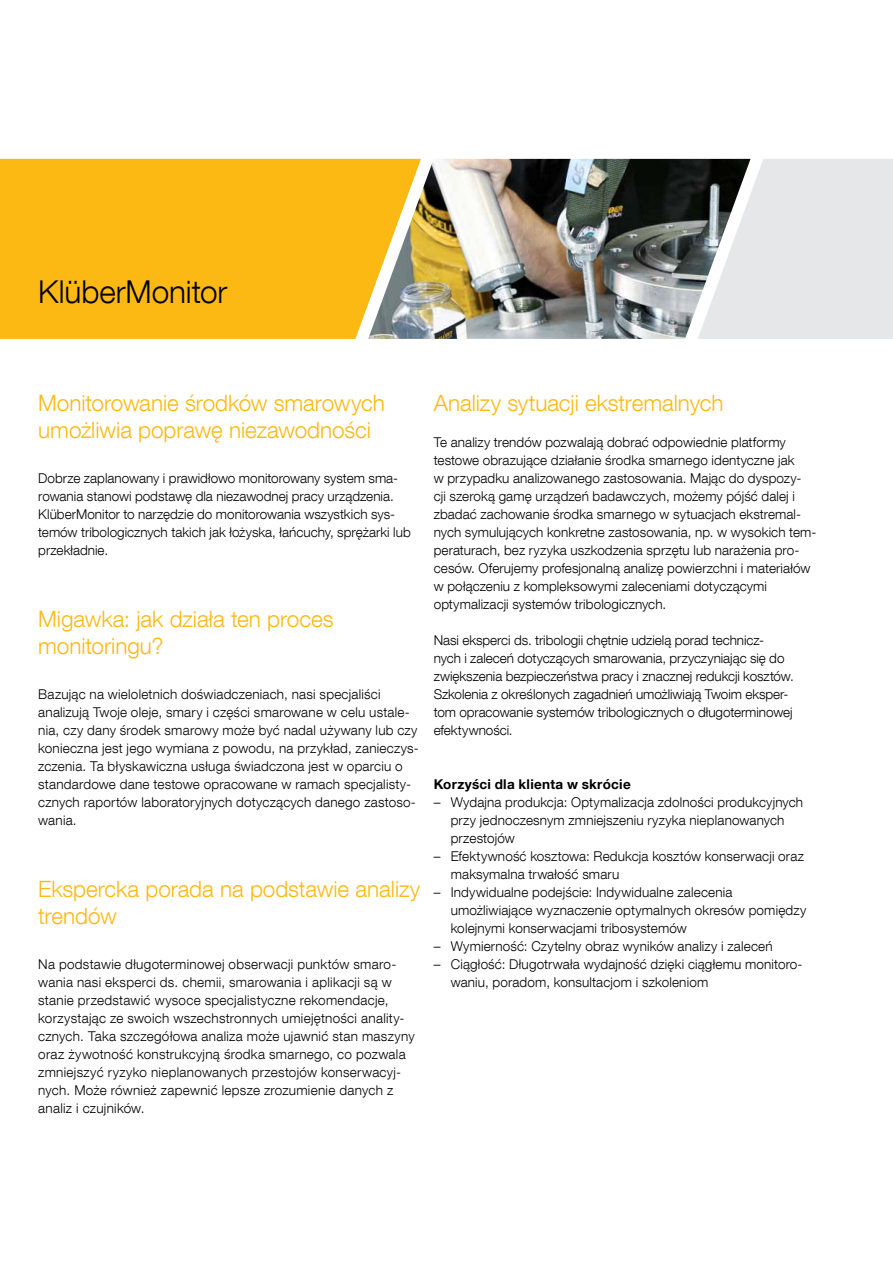
<style>
.page{position:relative;width:893px;height:1263px;background:#fff}
.page>*{position:absolute;margin:0;border:0;box-sizing:border-box;transform-origin:0 0}
.t1{font:300 31.5px "Helvetica Neue LT Com";letter-spacing:-.005em;color:#000}
.t2{font:300 22.5px/27px "Helvetica Neue LT Com";color:#fdb913}
.t3{font:300 13.5px/18px "Helvetica Neue LT Com";letter-spacing:.01em;color:#000}
.t4{font:700 13.5px "Helvetica Neue LT Com";letter-spacing:.02em;color:#000}
</style>
<div class="page">
<div style="left:0;top:159px;width:368px;height:180px;background:#fdb913"></div>
<img style="left:368px;top:159px;width:330px;height:180px">
<svg style="left:698px;top:159px;width:195px;height:180px;background:#d5d6d7"></svg>
<h1 class="t1" style="left:38px;top:272px;width:191px">KlüberMonitor</h1>
<h2 class="t2" style="left:38px;top:389px;width:348px">Monitorowanie środków smarowych umożliwia poprawę niezawodności</h2>
<p class="t3" style="left:38px;top:469px;width:374px">Dobrze zaplanowany i prawidłowo monitorowany system sma&shy;rowania stanowi podstawę dla niezawodnej pracy urządzenia.<br>KlüberMonitor to narzędzie do monitorowania wszystkich sys&shy;temów tribologicznych takich jak łożyska, łańcuchy, sprężarki lub przekładnie.</p>
<h2 class="t2" style="left:38px;top:605px;width:297px">Migawka: jak działa ten proces monitoringu?</h2>
<p class="t3" style="left:38px;top:685px;width:382px">Bazując na wieloletnich doświadczeniach, nasi specjaliści analizują Twoje oleje, smary i części smarowane w celu ustale&shy;nia, czy dany środek smarowy może być nadal używany lub czy konieczna jest jego wymiana z powodu, na przykład, zanieczys&shy;zczenia. Ta błyskawiczna usługa świadczona jest w oparciu o standardowe dane testowe opracowane w ramach specjalisty&shy;cznych raportów laboratoryjnych dotyczących danego zastoso&shy;wania.</p>
<h2 class="t2" style="left:38px;top:875px;width:384px">Ekspercka porada na podstawie analizy trendów</h2>
<p class="t3" style="left:38px;top:955px;width:378px">Na podstawie długoterminowej obserwacji punktów smaro&shy;wania nasi eksperci ds. chemii, smarowania i aplikacji są w stanie przedstawić wysoce specjalistyczne rekomendacje, korzystając ze swoich wszechstronnych umiejętności anality&shy;cznych. Taka szczegółowa analiza może ujawnić stan maszyny oraz żywotność konstrukcyjną środka smarnego, co pozwala zmniejszyć ryzyko nieplanowanych przestojów konserwacyj&shy;nych. Może również zapewnić lepsze zrozumienie danych z analiz i czujników.</p>
<h2 class="t2" style="left:434px;top:389px;width:291px">Analizy sytuacji ekstremalnych</h2>
<p class="t3" style="left:434px;top:433px;width:384px">Te analizy trendów pozwalają dobrać odpowiednie platformy testowe obrazujące działanie środka smarnego identyczne jak<br>w przypadku analizowanego zastosowania. Mając do dyspozy&shy;cji szeroką gamę urządzeń badawczych, możemy pójść dalej i zbadać zachowanie środka smarnego w sytuacjach ekstremal&shy;nych symulujących konkretne zastosowania, np. w wysokich tem&shy;peraturach, bez ryzyka uszkodzenia sprzętu lub narażenia pro&shy;cesów. Oferujemy profesjonalną analizę powierzchni i materiałów w połączeniu z kompleksowymi zaleceniami dotyczącymi optymalizacji systemów tribologicznych.</p>
<p class="t3" style="left:434px;top:631px;width:362px">Nasi eksperci ds. tribologii chętnie udzielą porad technicz&shy;nych i zaleceń dotyczących smarowania, przyczyniając się do zwiększenia bezpieczeństwa pracy i znacznej redukcji kosztów.<br>Szkolenia z określonych zagadnień umożliwiają Twoim eksper&shy;tom opracowanie systemów tribologicznych o długoterminowej efektywności.</p>
<p class="t4" style="left:434px;top:775px;width:199px">Korzyści dla klienta w skrócie</p>
<p class="t3" style="left:451px;top:793px;width:354px;text-indent:-17px">– Wydajna produkcja: Optymalizacja zdolności produkcyjnych przy jednoczesnym zmniejszeniu ryzyka nieplanowanych przestojów</p>
<p class="t3" style="left:451px;top:847px;width:355px;text-indent:-17px">– Efektywność kosztowa: Redukcja kosztów konserwacji oraz maksymalna trwałość smaru</p>
<p class="t3" style="left:451px;top:883px;width:357px;text-indent:-17px">– Indywidualne podejście: Indywidualne zalecenia umożliwiające wyznaczenie optymalnych okresów pomiędzy kolejnymi konserwacjami tribosystemów</p>
<p class="t3" style="left:434px;top:937px;width:340px">– Wymierność: Czytelny obraz wyników analizy i zaleceń</p>
<p class="t3" style="left:451px;top:955px;width:353px;text-indent:-17px">– Ciągłość: Długotrwała wydajność dzięki ciągłemu monitoro&shy;waniu, poradom, konsultacjom i szkoleniom</p>
</div>
